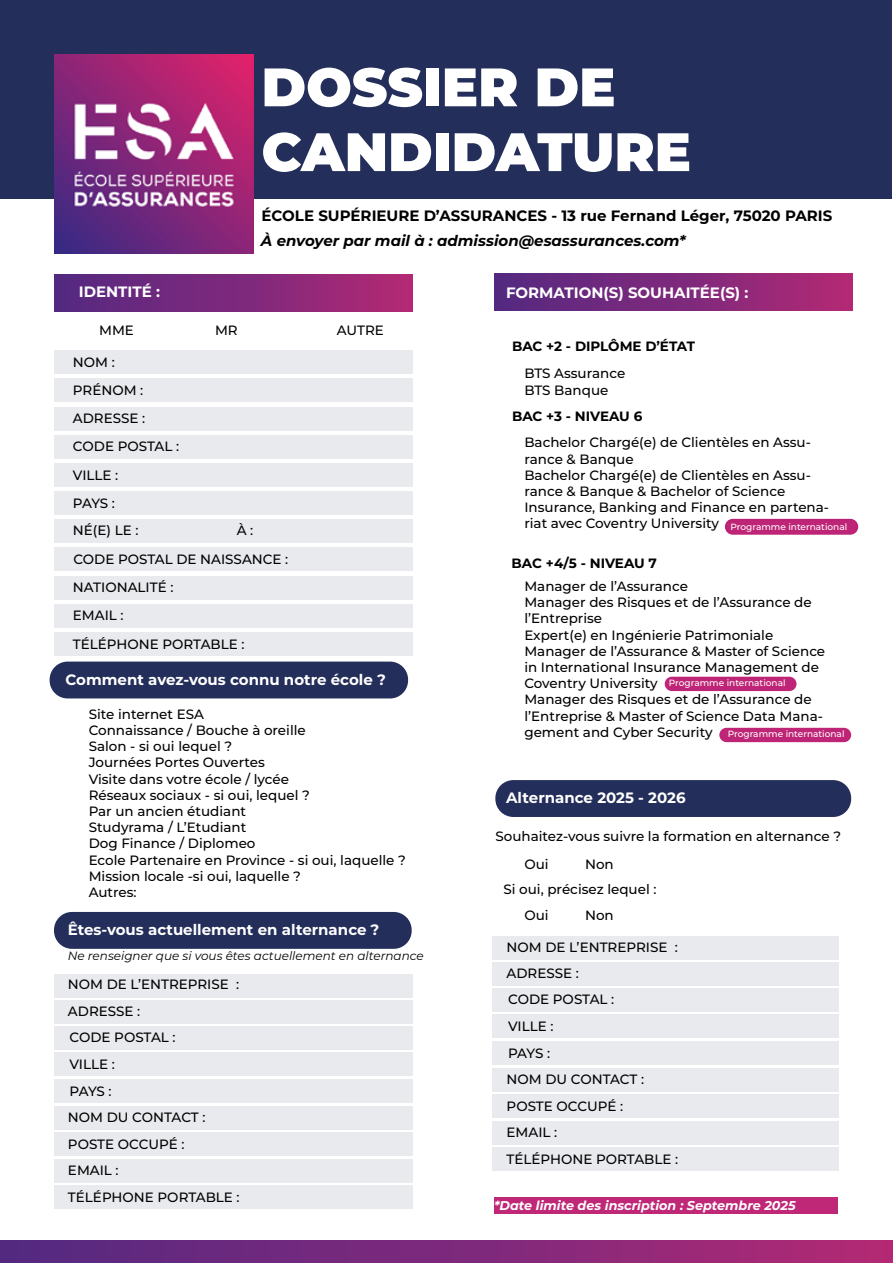
<style>
.page{position:relative;width:893px;height:1263px;background:#fff}
.page>*{position:absolute;margin:0;border:0;box-sizing:border-box;transform-origin:0 0}
.t1{font:900 54px/64.8px "Montserrat";color:#fff}
.t2{font:700 15px "Montserrat";color:#fff}
.t3{font:700 15px "Montserrat";color:#000}
.t4{font:italic 700 15px "Montserrat";color:#000}
.t5{font:500 13.5px/16.2px "Montserrat";color:#000}
.t6{font:700 13.5px "Montserrat";letter-spacing:-.005em;color:#000}
.t7{font:italic 700 12.75px "Montserrat";color:#fff}
.t8{font:italic 12px "Montserrat";color:#000}
.t9{font:500 9px "Montserrat";color:#fff}
</style>
<div class="page">
<div style="left:494px;top:273px;width:358px;height:37px;background:linear-gradient(to right,#512982,#af2975)"></div>
<div style="left:50px;top:661px;width:358px;height:37px;background:#232e5a;border-radius:18px"></div>
<div style="left:719px;top:728px;width:132px;height:14px;background:#be2576;border-radius:7px"></div>
<div style="left:1px;top:1px;width:891px;height:198px;background:#232e5a"></div>
<img style="left:54px;top:54px;width:199px;height:199px">
<div style="left:54px;top:275px;width:359px;height:36px;background:linear-gradient(to right,#512982,#b02975)"></div>
<div style="left:54px;top:350px;width:359px;height:24px;background:#e9eaee"></div>
<div style="left:54px;top:379px;width:359px;height:23px;background:#e9eaee"></div>
<div style="left:54px;top:407px;width:359px;height:23px;background:#e9eaee"></div>
<div style="left:54px;top:435px;width:359px;height:23px;background:#e9eaee"></div>
<div style="left:54px;top:463px;width:359px;height:24px;background:#e9eaee"></div>
<div style="left:54px;top:492px;width:359px;height:23px;background:#e9eaee"></div>
<div style="left:54px;top:519px;width:359px;height:23px;background:#e9eaee"></div>
<div style="left:54px;top:576px;width:359px;height:23px;background:#e9eaee"></div>
<div style="left:54px;top:604px;width:359px;height:23px;background:#e9eaee"></div>
<div style="left:54px;top:632px;width:359px;height:24px;background:#e9eaee"></div>
<div style="left:54px;top:974px;width:358px;height:24px;background:#e9eaee"></div>
<div style="left:54px;top:1000px;width:359px;height:23px;background:#e9eaee"></div>
<div style="left:54px;top:1026px;width:359px;height:23px;background:#e9eaee"></div>
<div style="left:54px;top:1053px;width:359px;height:23px;background:#e9eaee"></div>
<div style="left:54px;top:1079px;width:358px;height:24px;background:#e9eaee"></div>
<div style="left:54px;top:1106px;width:358px;height:23px;background:#e9eaee"></div>
<div style="left:54px;top:1132px;width:358px;height:24px;background:#e9eaee"></div>
<div style="left:54px;top:1159px;width:358px;height:23px;background:#e9eaee"></div>
<div style="left:54px;top:1185px;width:358px;height:24px;background:#e9eaee"></div>
<div style="left:726px;top:520px;width:131px;height:14px;background:#be2576;border-radius:7px"></div>
<div style="left:725px;top:519px;width:133px;height:16px;border:2px solid #bc2274;border-radius:7px"></div>
<div style="left:665px;top:677px;width:131px;height:14px;background:#be2576;border-radius:7px"></div>
<div style="left:54px;top:912px;width:358px;height:37px;background:#232e5a;border-radius:18px"></div>
<div style="left:495px;top:780px;width:356px;height:37px;background:#232e5a;border-radius:18px"></div>
<div style="left:493px;top:936px;width:346px;height:24px;background:#e9eaee"></div>
<div style="left:493px;top:962px;width:346px;height:23px;background:#e9eaee"></div>
<div style="left:493px;top:988px;width:346px;height:23px;background:#e9eaee"></div>
<div style="left:493px;top:1015px;width:346px;height:23px;background:#e9eaee"></div>
<div style="left:493px;top:1041px;width:346px;height:24px;background:#e9eaee"></div>
<div style="left:493px;top:1068px;width:346px;height:23px;background:#e9eaee"></div>
<div style="left:493px;top:1094px;width:346px;height:24px;background:#e9eaee"></div>
<div style="left:493px;top:1121px;width:346px;height:23px;background:#e9eaee"></div>
<div style="left:493px;top:1148px;width:346px;height:23px;background:#e9eaee"></div>
<div style="left:494px;top:1197px;width:344px;height:17px;background:#bf2777"></div>
<div style="left:0;top:1240px;width:893px;height:23px;background:linear-gradient(to right,#512982,#b02975)"></div>
<div style="left:54px;top:547px;width:358px;height:24px;background:#e9eaee"></div>
<h1 class="t1" style="left:261px;top:51px;width:431px">DOSSIER DE<br>CANDIDATURE</h1>
<p class="t3" style="left:261px;top:205px;width:572px">ÉCOLE SUPÉRIEURE D’ASSURANCES - 13 rue Fernand Léger, 75020 PARIS</p>
<p class="t4" style="left:261px;top:230px;width:426px">À envoyer par mail à : admission@esassurances.com*</p>
<p class="t2" style="left:79px;top:281px;width:83px">IDENTITÉ :</p>
<p class="t2" style="left:506px;top:282px;width:244px">FORMATION(S) SOUHAITÉE(S) :</p>
<p class="t5" style="left:99px;top:321px;width:36px">MME</p>
<p class="t5" style="left:215px;top:322px;width:24px">MR</p>
<p class="t5" style="left:337px;top:322px;width:48px">AUTRE</p>
<p class="t5" style="left:73px;top:347px;width:108px;line-height:28.2px">NOM :<br>PRÉNOM :<br>ADRESSE :<br>CODE POSTAL :<br>VILLE :<br>PAYS :</p>
<p class="t5" style="left:73px;top:521px;width:67px">NÉ(E) LE :</p>
<p class="t5" style="left:237px;top:521px;width:18px">À :</p>
<p class="t6" style="left:512px;top:336px;width:185px">BAC +2 - DIPLÔME D’ÉTAT</p>
<p class="t5" style="left:524px;top:365px;width:102px">BTS Assurance<br>BTS Banque</p>
<p class="t6" style="left:512px;top:407px;width:132px">BAC +3 - NIVEAU 6</p>
<p class="t5" style="left:524px;top:434px;width:306px">Bachelor Chargé(e) de Clientèles en Assu&shy;rance &amp; Banque<br>Bachelor Chargé(e) de Clientèles en Assu&shy;rance &amp; Banque &amp; Bachelor of Science Insurance, Banking and Finance en partena&shy;riat avec Coventry University</p>
<p class="t9" style="left:731px;top:521px;width:118px">Programme international</p>
<p class="t5" style="left:73px;top:551px;width:217px">CODE POSTAL DE NAISSANCE :</p>
<p class="t5" style="left:73px;top:573px;width:173px;line-height:28.2px">NATIONALITÉ :<br>EMAIL :<br>TÉLÉPHONE PORTABLE :</p>
<p class="t2" style="left:66px;top:668px;width:322px">Comment avez-vous connu notre école ?</p>
<p class="t5" style="left:89px;top:705px;width:319px">Site internet ESA<br>Connaissance / Bouche à oreille<br>Salon - si oui lequel ?<br>Journées Portes Ouvertes<br>Visite dans votre école / lycée<br>Réseaux sociaux - si oui, lequel ?<br>Par un ancien étudiant<br>Studyrama / L’Etudiant<br>Dog Finance / Diplomeo<br>Ecole Partenaire en Province - si oui, laquelle ?<br>Mission locale -si oui, laquelle ?<br>Autres:</p>
<p class="t2" style="left:68px;top:919px;width:313px">Êtes-vous actuellement en alternance ?</p>
<p class="t8" style="left:68px;top:948px;width:357px">Ne renseigner que si vous êtes actuellement en alternance</p>
<p class="t5" style="left:68px;top:970px;width:173px;line-height:27.5px">NOM DE L’ENTREPRISE :<br>ADRESSE :</p>
<p class="t5" style="left:68px;top:1024px;width:173px;line-height:26.5px">CODE POSTAL :<br>VILLE :<br>PAYS :<br>NOM DU CONTACT :<br>POSTE OCCUPÉ :<br>EMAIL :<br>TÉLÉPHONE PORTABLE :</p>
<p class="t6" style="left:512px;top:553px;width:147px">BAC +4/5 - NIVEAU 7</p>
<p class="t5" style="left:524px;top:577px;width:302px">Manager de l’Assurance<br>Manager des Risques et de l’Assurance de l’Entreprise<br>Expert(e) en Ingénierie Patrimoniale Manager de l’Assurance &amp; Master of Science in International Insurance Management de Coventry University<br>Manager des Risques et de l’Assurance de l’Entreprise &amp; Master of Science Data Mana&shy;gement and Cyber Security</p>
<p class="t9" style="left:669px;top:677px;width:118px">Programme international</p>
<p class="t9" style="left:728px;top:728px;width:118px">Programme international</p>
<p class="t2" style="left:506px;top:786px;width:181px">Alternance 2025 - 2026</p>
<p class="t5" style="left:524px;top:821px;width:318px;line-height:27.9px;text-indent:-29px">Souhaitez-vous suivre la formation en alternance ?<br>Oui</p>
<p class="t5" style="left:585px;top:855px;width:30px">Non</p>
<p class="t5" style="left:503px;top:881px;width:154px">Si oui, précisez lequel :</p>
<p class="t5" style="left:524px;top:906px;width:26px">Oui</p>
<p class="t5" style="left:585px;top:906px;width:30px">Non</p>
<p class="t5" style="left:507px;top:933px;width:173px;line-height:26.5px">NOM DE L’ENTREPRISE :<br>ADRESSE :<br>CODE POSTAL :<br>VILLE :<br>PAYS :<br>NOM DU CONTACT :<br>POSTE OCCUPÉ :<br>EMAIL :<br>TÉLÉPHONE PORTABLE :</p>
<p class="t7" style="left:494px;top:1196px;width:303px">*Date limite des inscription : Septembre 2025</p>
</div>
